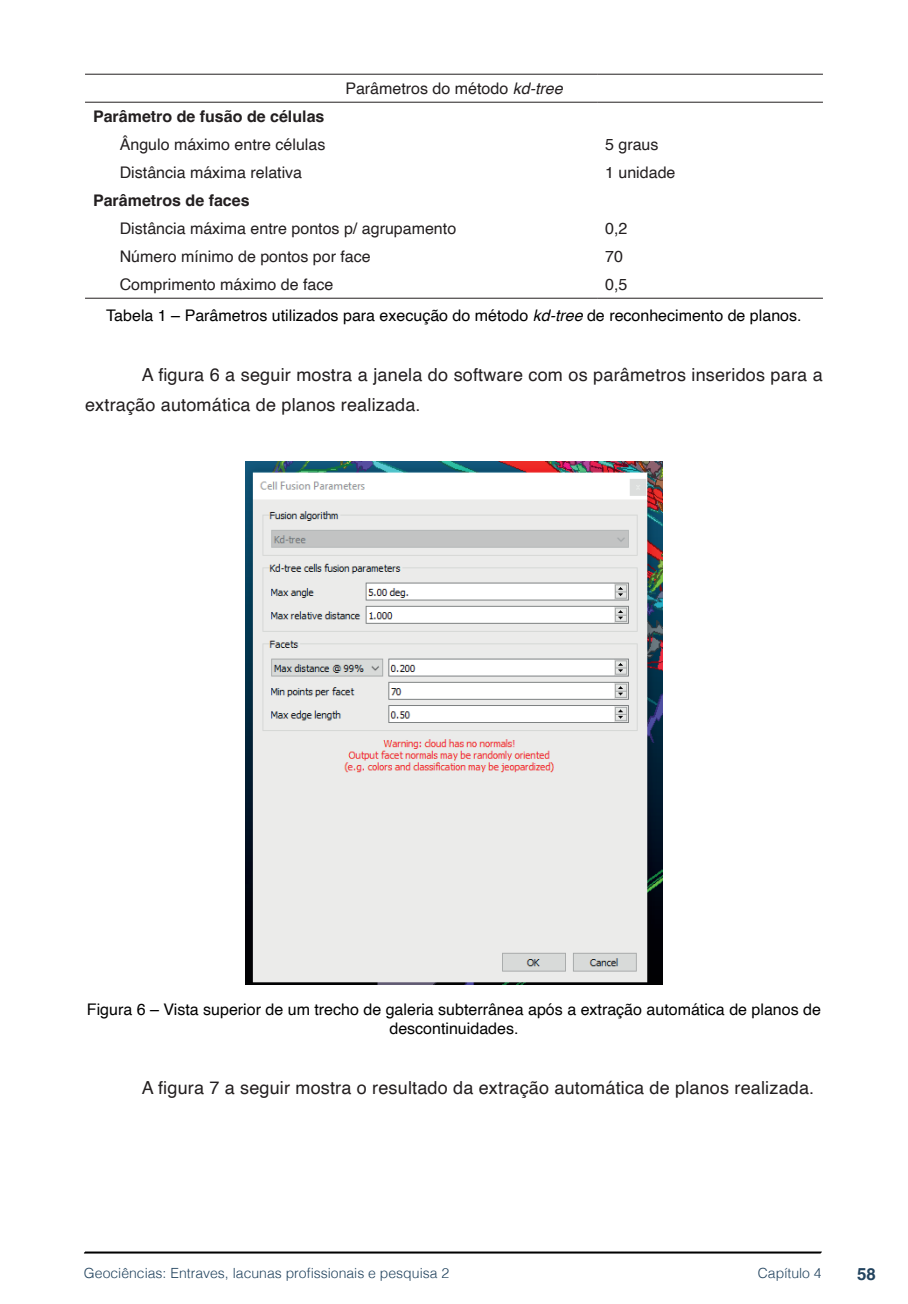
<style>
.page{position:relative;width:908px;height:1304px;background:#fff}
.page>*{position:absolute;margin:0;border:0;box-sizing:border-box;transform-origin:0 0}
.t1{font:18px/30px "Helvetica";letter-spacing:.01em;color:#231f20}
.t2{font:700 16.8px "Helvetica";color:#23445f}
.t3{font:16px/31px "Helvetica";color:#000}
.t4{font:16px "Helvetica";color:#231f20}
.t5{font:700 16px "Helvetica";color:#231f20}
.t6{font:300 14px "Helvetica";color:#23445f}
.s1{font-style:italic}
.s2{color:#231f20}
</style>
<div class="page">
<svg style="left:84px;top:1251px;width:737px;height:3px"></svg>
<hr style="left:85px;top:298px;width:512px;height:1px;background:#231f20">
<hr style="left:597px;top:298px;width:225px;height:1px;background:#231f20">
<hr style="left:85px;top:74px;width:512px;height:1px;background:#231f20">
<hr style="left:597px;top:74px;width:225px;height:1px;background:#231f20">
<hr style="left:85px;top:102px;width:512px;height:1px;background:#231f20">
<hr style="left:597px;top:102px;width:225px;height:1px;background:#231f20">
<img style="left:245px;top:461px;width:417px;height:523px">
<p class="t4" style="left:345px;top:76px;width:218px">Parâmetros do método <span class="s1">kd-tree</span></p>
<p class="t5" style="left:93px;top:107px;width:233px">Parâmetro de fusão de células</p>
<p class="t4" style="left:120px;top:132px;width:207px">Ângulo máximo entre células</p>
<p class="t4" style="left:605px;top:132px;width:55px">5 graus</p>
<p class="t4" style="left:120px;top:160px;width:184px">Distância máxima relativa</p>
<p class="t4" style="left:605px;top:160px;width:72px">1 unidade</p>
<p class="t5" style="left:93px;top:191px;width:158px">Parâmetros de faces</p>
<p class="t4" style="left:120px;top:216px;width:338px">Distância máxima entre pontos p/ agrupamento</p>
<p class="t4" style="left:605px;top:216px;width:24px">0,2</p>
<p class="t4" style="left:120px;top:244px;width:252px">Número mínimo de pontos por face</p>
<p class="t4" style="left:605px;top:244px;width:19px">70</p>
<p class="t4" style="left:120px;top:272px;width:215px">Comprimento máximo de face</p>
<p class="t3" style="left:106px;top:270px;width:696px;text-indent:498px"><span class="s2">0,5<br></span>Tabela 1 – Parâmetros utilizados para execução do método <span class="s1">kd-tree</span> de reconhecimento de planos.</p>
<p class="t1" style="left:85px;top:360px;width:738px;text-indent:57px">A figura 6 a seguir mostra a janela do software com os parâmetros inseridos para a extração automática de planos realizada.</p>
<p class="t3" style="left:87px;top:1000px;width:735px;line-height:19.2px;text-align:center">Figura 6 – Vista superior de um trecho de galeria subterrânea após a extração automática de planos de descontinuidades.</p>
<p class="t1" style="left:142px;top:1073px;width:673px">A figura 7 a seguir mostra o resultado da extração automática de planos realizada.</p>
<p class="t6" style="left:84px;top:1261px;width:366px">Geociências: Entraves, lacunas profissionais e pesquisa 2</p>
<p class="t6" style="left:757px;top:1261px;width:65px">Capítulo 4</p>
<p class="t2" style="left:856px;top:1264px;width:20px">58</p>
</div>
